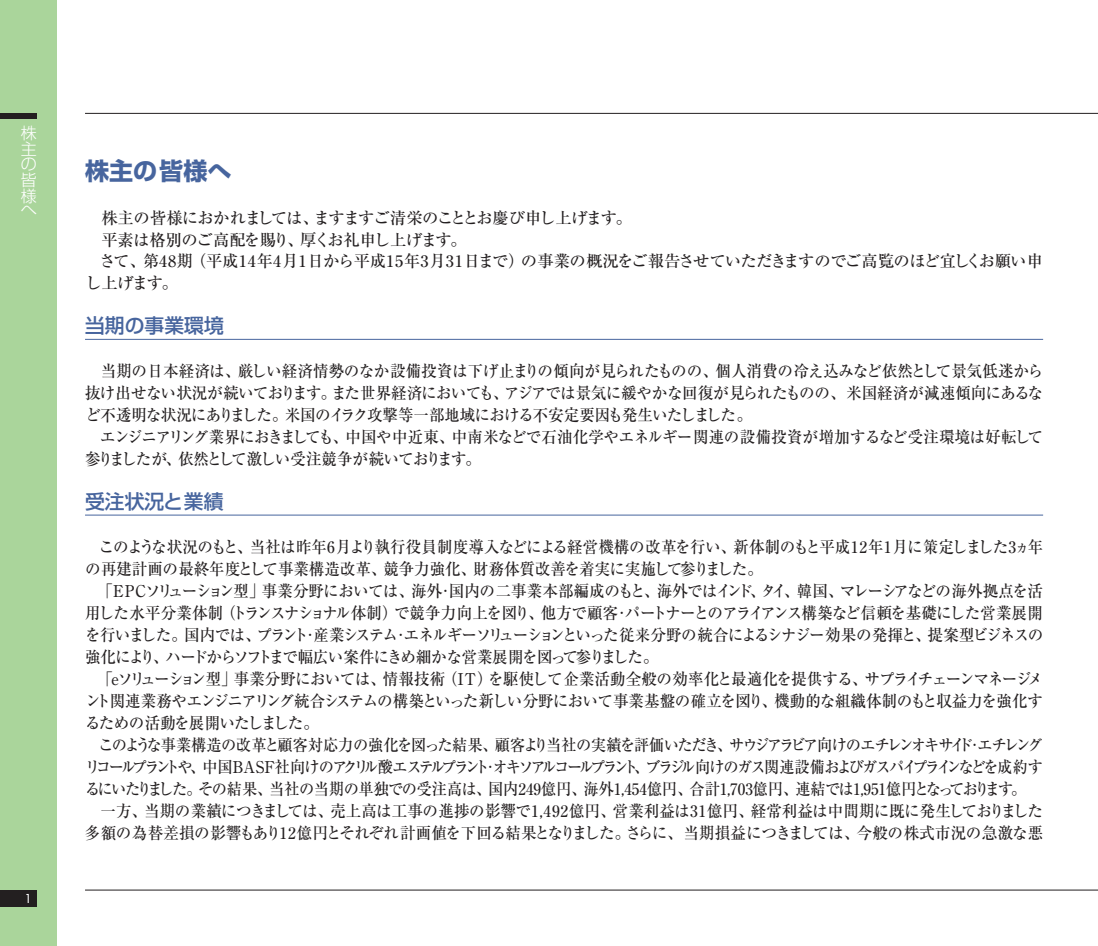
<style>
.page{position:relative;width:1098px;height:946px;background:#fff}
.page>*{position:absolute;margin:0;border:0;box-sizing:border-box;transform-origin:0 0}
.t1{font:700 24.2px "Shin Go";color:#47659e}
.t2{font:500 19.8px "Shin Go";color:#47659e}
.t3{font:500 16.2px/22px "Ryumin";letter-spacing:-.025em;color:#231f20;text-align:justify;scale:.95 1}
.t4{font:500 16.2px/22px "Ryumin";letter-spacing:-.025em;color:#231f20;text-align:justify;scale:.93 1}
.t5{font:500 16.2px/22px "Ryumin";letter-spacing:.005em;color:#231f20;text-align:right;scale:.95 1}
.t6{font:500 16.2px/22px "Ryumin";color:#231f20;scale:.95 1}
.t7{font:500 16.2px "Ryumin";color:#231f20}
.t8{font:500 16.2px "Ryumin";letter-spacing:-.05em;color:#231f20}
.t9{font:500 16.2px "Ryumin";letter-spacing:-.025em;color:#231f20}
.t10{font:300 16px/15.8px "Shin Go";color:#fff;text-align:justify}
.t11{font:12px "Futura";color:#fff}
</style>
<div class="page">
<div style="left:0;top:0;width:57px;height:946px;background:#aad59b"></div>
<div style="left:0;top:890px;width:37px;height:17px;background:#231f20"></div>
<div style="left:0;top:113px;width:37px;height:6px;background:#231f20"></div>
<hr style="left:85px;top:113px;width:1013px;height:1px;background:#231f20">
<hr style="left:85px;top:890px;width:1013px;height:1px;background:#231f20">
<hr style="left:85px;top:339px;width:958px;height:1px;background:#47659e">
<hr style="left:85px;top:515px;width:958px;height:1px;background:#47659e">
<p class="t10" style="left:21px;top:127px;width:18px">株主の皆様</p>
<p class="t10" style="left:21px;top:204px;width:18px">へ</p>
<p class="t11" style="left:25px;top:893px;width:8px">1</p>
<h1 class="t1" style="left:85px;top:161px;width:148px">株主の皆様へ</h1>
<p class="t8" style="left:101px;top:212px;width:532px">株主の皆様におかれましては、ますますご清栄のこととお慶び申し上げます。</p>
<p class="t9" style="left:101px;top:234px;width:367px">平素は格別のご高配を賜り、厚くお礼申し上げます。</p>
<p class="t7" style="left:99px;top:256px;width:945px">さて、第48期（平成14年4月1日から平成15年3月31日まで）の事業の概況をご報告させていただきますのでご高覧のほど宜しくお願い申</p>
<p class="t9" style="left:85px;top:278px;width:95px">し上げます。</p>
<p class="t2" style="left:85px;top:319px;width:140px">当期の事業環境</p>
<p class="t3" style="left:85px;top:363px;width:1010px;text-indent:16px">当期の日本経済は、厳しい経済情勢のなか設備投資は下げ止まりの傾向が見られたものの、個人消費の冷え込みなど依然として景気低迷から抜け出せない状況が続いております。また世界経済においても、アジアでは景気に緩やかな回復が見られたものの、米国経済が減速傾向にあるなど不透明な状況にありました。米国のイラク攻撃等一部地域における不安定要因も発生いたしました。</p>
<p class="t3" style="left:85px;top:428px;width:1010px;text-indent:15px">エンジニアリング業界におきましても、中国や中近東、中南米などで石油化学やエネルギー関連の設備投資が増加するなど受注環境は好転して参りましたが、依然として激しい受注競争が続いております。</p>
<p class="t2" style="left:85px;top:494px;width:140px">受注状況と業績</p>
<p class="t6" style="left:85px;top:538px;width:1010px;text-indent:14px">このような状況のもと、当社は昨年6月より執行役員制度導入などによる経営機構の改革を行い、新体制のもと平成12年1月に策定しました3ヵ年の再建計画の最終年度として事業構造改革、競争力強化、財務体質改善を着実に実施して参りました。</p>
<p class="t3" style="left:85px;top:582px;width:1010px;text-indent:13px">「EPCソリューション型」事業分野においては、海外・国内の二事業本部編成のもと、海外ではインド、タイ、韓国、マレーシアなどの海外拠点を活用した水平分業体制（トランスナショナル体制）で競争力向上を図り、他方で顧客・パートナーとのアライアンス構築など信頼を基礎にした営業展開を行いました。国内では、プラント・産業システム・エネルギーソリューションといった従来分野の統合によるシナジー効果の発揮と、提案型ビジネスの強化により、ハードからソフトまで幅広い案件にきめ細かな営業展開を図って参りました。</p>
<p class="t3" style="left:85px;top:670px;width:1010px;text-indent:13px">「ｅソリューション型」事業分野においては、情報技術（IT）を駆使して企業活動全般の効率化と最適化を提供する、サプライチェーンマネージメント関連業務やエンジニアリング統合システムの構築といった新しい分野において事業基盤の確立を図り、機動的な組織体制のもと収益力を強化するための活動を展開いたしました。</p>
<p class="t4" style="left:85px;top:736px;width:1032px;text-indent:14px">このような事業構造の改革と顧客対応力の強化を図った結果、顧客より当社の実績を評価いただき、サウジアラビア向けのエチレンオキサイド・エチレングリコールプラントや、中国BASF社向けのアクリル酸エステルプラント・オキソアルコールプラント、ブラジル向けのガス関連設備およびガスパイプラインなどを成約するにいたりました。その結果、当社の当期の単独での受注高は、国内249億円、海外1,454億円、合計1,703億円、連結では1,951億円となっております。</p>
<p class="t5" style="left:85px;top:802px;width:1010px">一方、当期の業績につきましては、売上高は工事の進捗の影響で1,492億円、営業利益は31億円、経常利益は中間期に既に発生しておりました多額の為替差損の影響もあり12億円とそれぞれ計画値を下回る結果となりました。さらに、当期損益につきましては、今般の株式市況の急激な悪</p>
</div>
